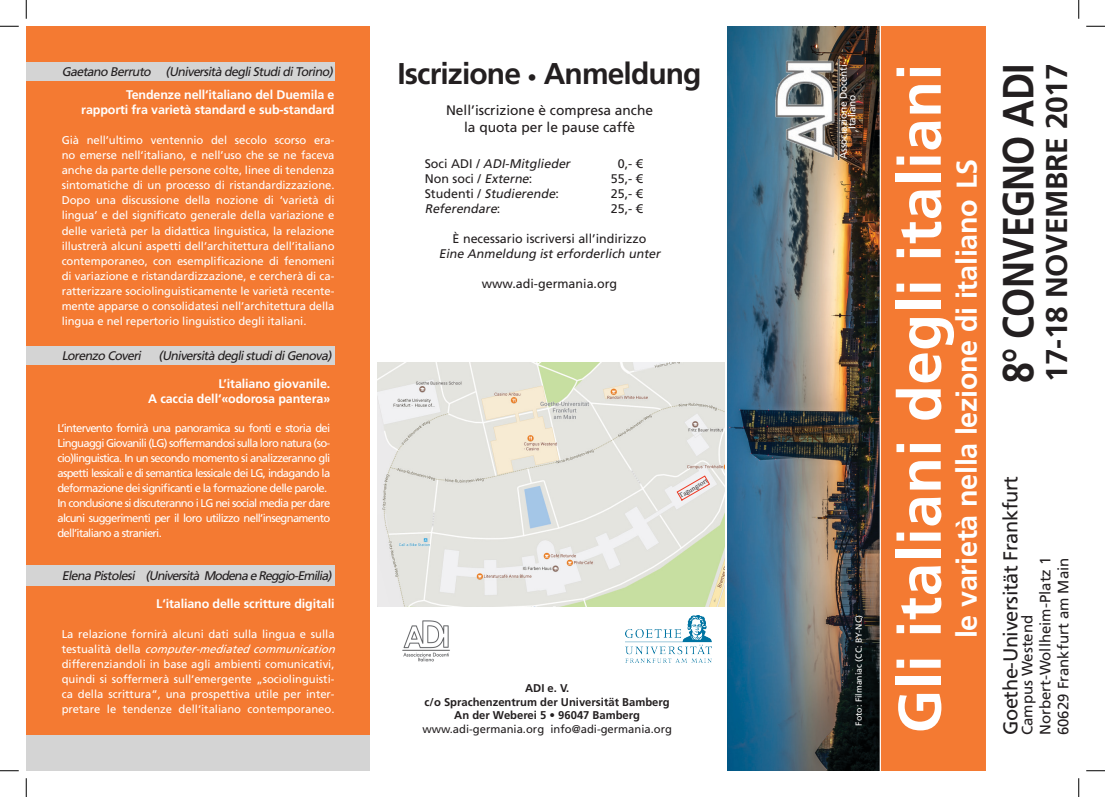
<style>
.page{position:relative;width:1105px;height:797px;background:#fff}
.page>*{position:absolute;margin:0;border:0;box-sizing:border-box;transform-origin:0 0}
.t1{font:700 60px "Frutiger LT Std";letter-spacing:.01em;color:#fff}
.t2{font:700 43.5px "Frutiger LT Std";letter-spacing:-.02em;color:#231f20;scale:.86 1}
.t3{font:700 30px "Frutiger LT Std";letter-spacing:-.03em;color:#231f20}
.t4{font:700 30px "Frutiger LT Std";letter-spacing:-.01em;color:#231f20}
.t5{font:700 28.75px "Frutiger LT Std";letter-spacing:-.01em;color:#fff}
.t6{font:20px "Frutiger LT Std";letter-spacing:-.02em;color:#231f20}
.t7{font:15px/18px "Frutiger LT Std";color:#231f20}
.t8{font:13.75px/16.5px "Frutiger LT Std";color:#231f20;text-align:center}
.t9{font:italic 12.5px "Frutiger LT Std";color:#231f20}
.t10{font:700 12.5px/15px "Frutiger LT Std";letter-spacing:-.01em;color:#fff;text-align:right}
.t11{font:12.5px "Frutiger LT Std";color:#231f20}
.t12{font:11.25px/15px "Frutiger LT Std";letter-spacing:-.06em;color:#fff;text-align:justify}
.t13{font:11.25px/15px "Frutiger LT Std";color:#fff}
.t14{font:700 11.25px/13.5px "Frutiger LT Std";color:#231f20;text-align:center}
.t15{font:11.25px "Frutiger LT Std";color:#231f20}
.t16{font:10px/8.8px "Frutiger LT Std";letter-spacing:-.02em;color:#fff;text-align:center}
.t17{font:8.75px "Frutiger LT Std";color:#fff}
.t18{font:6.88px "Minion Pro";color:#231f20}
.s1{font-style:italic}
.s2{font-size:18.75px}
.s3{font-style:normal}
</style>
<div class="page">
<div style="left:26px;top:26px;width:344px;height:744px;background:#f47a32"></div>
<div style="left:26px;top:735px;width:344px;height:35px;background:#d4d4d4"></div>
<div style="left:26px;top:346px;width:309px;height:19px;background:#d4d4d4"></div>
<div style="left:26px;top:62px;width:309px;height:19px;background:#d4d4d4"></div>
<div style="left:26px;top:565px;width:309px;height:21px;background:#d4d4d4"></div>
<img style="left:626px;top:616px;width:85px;height:46px">
<img style="left:402px;top:620px;width:48px;height:42px">
<img style="left:377px;top:362px;width:347px;height:244px">
<img style="left:531px;top:605px;width:30px;height:1px">
<svg style="left:676px;top:475px;width:34px;height:26px"></svg>
<img style="left:728px;top:26px;width:152px;height:744px">
<div style="left:880px;top:26px;width:106px;height:744px;background:#f47a32"></div>
<img style="left:774px;top:59px;width:65px;height:102px">
<svg style="left:0;top:25px;width:19px;height:2px"></svg>
<svg style="left:1086px;top:25px;width:19px;height:2px"></svg>
<svg style="left:0;top:770px;width:19px;height:1px"></svg>
<svg style="left:1086px;top:770px;width:19px;height:1px"></svg>
<svg style="left:25px;top:0;width:2px;height:19px"></svg>
<svg style="left:25px;top:778px;width:2px;height:19px"></svg>
<svg style="left:1078px;top:0;width:1px;height:19px"></svg>
<svg style="left:1078px;top:778px;width:1px;height:19px"></svg>
<p class="t9" style="left:62px;top:64px;width:275px">Gaetano Berruto (Università degliStudidiTorino)</p>
<p class="t10" style="left:81px;top:88px;width:255px">Tendenze nell‘italiano del Duemila e rapporti fra varietà standard e sub-standard</p>
<p class="t12" style="left:62px;top:133px;width:274px">Già nell’ultimo ventennio del secolo scorso era&shy;no emerse nell‘italiano, e nell’uso che se ne faceva anche da parte delle persone colte, linee di tendenza sintomatiche di un processo di ristandardizzazione.<br>Dopo una discussione della nozione di ‘varietà di lingua’ e del significato generale della variazione e delle varietà per la didattica linguistica, la relazione illustrerà alcuni aspetti dell’architettura dell’italiano contemporaneo, con esemplificazione di fenomeni di variazione e ristandardizzazione, e cercherà di ca&shy;ratterizzare sociolinguisticamente le varietà recente&shy;mente apparse o consolidatesi nell’architettura della lingua e nel repertorio linguistico degli italiani.</p>
<p class="t9" style="left:62px;top:348px;width:274px">Lorenzo Coveri (Università deglistudidiGenova)</p>
<p class="t10" style="left:148px;top:376px;width:184px">L’italiano giovanile.<br>A caccia dell‘«odorosa pantera»</p>
<p class="t12" style="left:57px;top:420px;width:274px;text-align:left">L’intervento fornirà una panoramica su fonti e storia dei Linguaggi Giovanili (LG) soffermandosi sulla loro natura (so&shy;cio)linguistica. In un secondo momento si analizzeranno gli aspetti lessicali e di semantica lessicale dei LG, indagando la deformazione dei significanti e la formazione delle parole.<br>In conclusione si discuteranno i LG nei social media per dare alcuni suggerimenti per il loro utilizzo nell’insegnamento dell’italiano a stranieri.</p>
<p class="t9" style="left:62px;top:568px;width:274px">Elena Pistolesi (Università ModenaeReggio-Emilia)</p>
<p class="t10" style="left:156px;top:596px;width:180px">L‘italiano delle scritture digitali</p>
<p class="t13" style="left:62px;top:627px;width:279px">La relazione fornirà alcuni dati sulla lingua e sulla t e s t u a l i t à d e l l a <span class="s1">computer-mediatedcommunication </span>differenziandoli in base agli ambienti comunicativi, quindi si soffermerà sull‘emergente „sociolinguisti&shy;ca della scrittura“, una prospettiva utile per inter&shy;pretare le tendenze dell‘italiano contemporaneo.</p>
<h3 class="t3" style="left:397px;top:56px;width:306px">Iscrizione <span class="s2">•</span> Anmeldung</h3>
<p class="t8" style="left:446px;top:102px;width:209px">Nell’iscrizione è compresa anche la quota per le pause caffè</p>
<p class="t9" style="left:425px;top:156px;width:150px"><span class="s3">S o c i A D I /</span> ADI-Mitglieder</p>
<p class="t11" style="left:618px;top:156px;width:27px">0,- €</p>
<p class="t11" style="left:425px;top:171px;width:109px">N o n s o c i / <span class="s1">Externe</span>:</p>
<p class="t11" style="left:611px;top:171px;width:33px">55,- €</p>
<p class="t9" style="left:425px;top:186px;width:136px"><span class="s3">St u d e n t i /</span> Studierende<span class="s3">:</span></p>
<p class="t11" style="left:611px;top:186px;width:33px">25,- €</p>
<p class="t9" style="left:425px;top:201px;width:77px">Referendare<span class="s3">:</span></p>
<p class="t11" style="left:611px;top:201px;width:33px">25,- €</p>
<p class="t11" style="left:453px;top:231px;width:195px">È necessario iscriversi all’indirizzo</p>
<p class="t9" style="left:439px;top:246px;width:226px">Eine Anmeldung ist erforderlich unter</p>
<p class="t11" style="left:482px;top:276px;width:137px">www.adi-germania.org</p>
<p class="t18" style="left:677px;top:492px;width:33px;rotate:-30deg">Tagungsort</p>
<p class="t14" style="left:425px;top:681px;width:247px">ADI e. V.<br>c/o Sprachenzentrum der Universität Bamberg<br>An der Weberei 5 • 96047 Bamberg</p>
<p class="t15" style="left:422px;top:722px;width:251px">www.adi-germania.org info@adi-germania.org</p>
<p class="t16" style="left:839px;top:159px;width:96px;rotate:-90deg">Associazione Docenti<br>Italiano</p>
<p class="t17" style="left:853px;top:725px;width:112px;rotate:-90deg">Foto: Filmaniac (CC: BY-NC)</p>
<h1 class="t1" style="left:885px;top:733px;width:671px;rotate:-90deg">Gli italiani degli italiani</h1>
<h3 class="t5" style="left:950px;top:638px;width:481px;rotate:-90deg">le varietà nella lezione di italiano LS</h3>
<h2 class="t2" style="left:993px;top:383px;width:373px;rotate:-90deg">8° CONVEGNO ADI</h2>
<h3 class="t4" style="left:1039px;top:382px;width:320px;rotate:-90deg">17-18 NOVEMBRE 2017</h3>
<h3 class="t6" style="left:999px;top:735px;width:261px;rotate:-90deg">Goethe-Universität Frankfurt</h3>
<h3 class="t7" style="left:1018px;top:735px;width:180px;rotate:-90deg">Campus Westend<br>Norbert-Wollheim-Platz 1<br>60629 Frankfurt am Main</h3>
</div>
